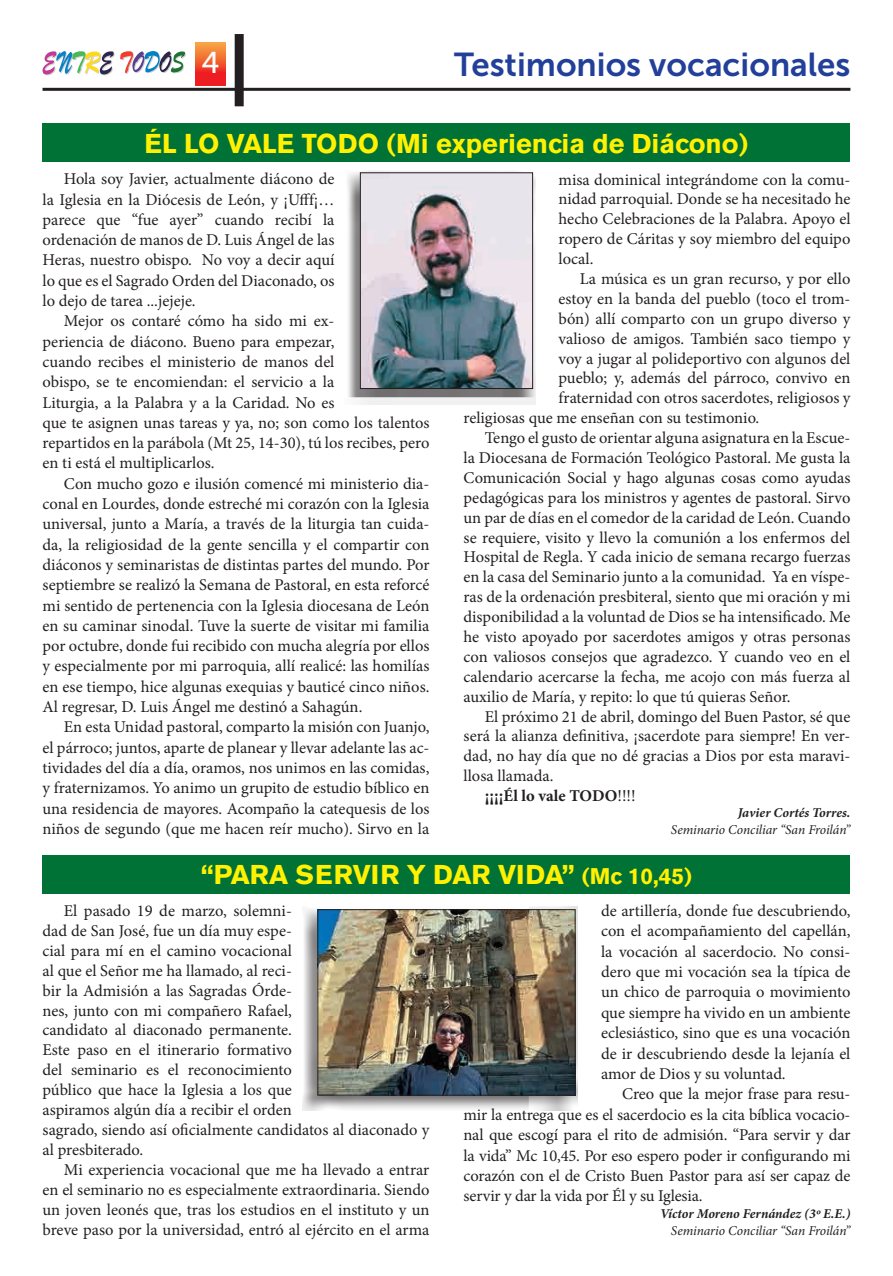
<style>
.page{position:relative;width:893px;height:1276px;background:#fff}
.page>*{position:absolute;margin:0;border:0;box-sizing:border-box;transform-origin:0 0}
.t1{font:33px "Museo Sans 700";color:#223f99}
.t2{font:30px "Museo Sans 500";color:#fff}
.t3{font:700 27px "Akzidenz Grotesk BE";color:#fff101}
.t4{font:16.5px/20.2px "Minion Pro";color:#231f20;text-align:justify}
.t5{font:700 16.5px "Minion Pro";letter-spacing:.005em;color:#231f20}
.t6{font:italic 13.5px "Minion Pro";letter-spacing:-.005em;color:#231f20}
.t7{font:italic 700 13.5px "Minion Pro";letter-spacing:-.005em;color:#231f20}
.s1{font-weight:400}
.s2{font-size:22.5px}
</style>
<div class="page">
<div style="left:43px;top:855px;width:807px;height:38px;background:#007236"></div>
<div style="left:43px;top:123px;width:807px;height:39px;background:#007236"></div>
<svg style="left:43px;top:51px;width:143px;height:24px"></svg>
<hr style="left:43px;top:88px;width:807px;height:3px;background:#231f20">
<div style="left:235px;top:34px;width:9px;height:72px;background:#231f20"></div>
<svg style="left:196px;top:43px;width:29px;height:42px"></svg>
<div style="left:302px;top:906px;width:276px;height:205px;background:#231f20;opacity:.65"></div>
<img style="left:319px;top:911px;width:254px;height:182px">
<div style="left:317px;top:909px;width:258px;height:186px;border:1px solid #231f20"></div>
<div style="left:345px;top:170px;width:191px;height:234px;background:#231f20;opacity:.65"></div>
<img style="left:362px;top:174px;width:169px;height:213px">
<div style="left:360px;top:172px;width:173px;height:217px;border:1px solid #231f20"></div>
<h2 class="t2" style="left:201px;top:46px;width:20px">4</h2>
<h1 class="t1" style="left:454px;top:46px;width:398px">Testimonios vocacionales</h1>
<h3 class="t3" style="left:145px;top:128px;width:605px">ÉL LO VALE TODO (Mi experiencia de Diácono)</h3>
<p class="t4" style="left:43px;top:169px;width:293px;text-indent:21px">Hola soy Javier, actualmente diácono de la Iglesia en la Diócesis de León, y ¡Ufff¡… parece que “fue ayer” cuando recibí la ordenación de manos de D. Luis Ángel de las Heras, nuestro obispo. No voy a decir aquí lo que es el Sagrado Orden del Diaconado, os lo dejo de tarea ...jejeje.</p>
<p class="t4" style="left:43px;top:311px;width:388px;text-align:left;text-indent:21px">Mejor os contaré cómo ha sido mi ex-<br>periencia de diácono. Bueno para empezar,<br>cuando recibes el ministerio de manos del<br>obispo, se te encomiendan: el servicio a la<br>Liturgia, a la Palabra y a la Caridad. No es<br>que te asignen unas tareas y ya, no; son como los talentos repartidos en la parábola (Mt 25, 14-30), tú los recibes, pero en ti está el multiplicarlos.</p>
<p class="t4" style="left:43px;top:473px;width:388px;text-indent:21px">Con mucho gozo e ilusión comencé mi ministerio dia&shy;conal en Lourdes, donde estreché mi corazón con la Iglesia universal, junto a María, a través de la liturgia tan cuida&shy;da, la religiosidad de la gente sencilla y el compartir con diáconos y seminaristas de distintas partes del mundo. Por septiembre se realizó la Semana de Pastoral, en esta reforcé mi sentido de pertenencia con la Iglesia diocesana de León en su caminar sinodal. Tuve la suerte de visitar mi familia por octubre, donde fui recibido con mucha alegría por ellos y especialmente por mi parroquia, allí realicé: las homilías en ese tiempo, hice algunas exequias y bauticé cinco niños.<br>Al regresar, D. Luis Ángel me destinó a Sahagún.</p>
<p class="t4" style="left:43px;top:717px;width:388px;text-indent:21px">En esta Unidad pastoral, comparto la misión con Juanjo, el párroco; juntos, aparte de planear y llevar adelante las ac&shy;tividades del día a día, oramos, nos unimos en las comidas, y fraternizamos. Yo animo un grupito de estudio bíblico en una residencia de mayores. Acompaño la catequesis de los niños de segundo (que me hacen reír mucho). Sirvo en la</p>
<p class="t4" style="left:558px;top:169px;width:293px">misa dominical integrándome con la comu&shy;nidad parroquial. Donde se ha necesitado he hecho Celebraciones de la Palabra. Apoyo el ropero de Cáritas y soy miembro del equipo local.</p>
<p class="t4" style="left:580px;top:269px;width:272px">La música es un gran recurso, y por ello</p>
<p class="t4" style="left:558px;top:288px;width:293px">estoy en la banda del pueblo (toco el trom-</p>
<p class="t4" style="left:558px;top:308px;width:293px">bón) allí comparto con un grupo diverso y</p>
<p class="t4" style="left:558px;top:328px;width:293px">valioso de amigos. También saco tiempo y</p>
<p class="t4" style="left:558px;top:348px;width:293px">voy a jugar al polideportivo con algunos del</p>
<p class="t4" style="left:558px;top:368px;width:293px">pueblo; y, además del párroco, convivo en</p>
<p class="t4" style="left:558px;top:388px;width:293px">fraternidad con otros sacerdotes, religiosos y</p>
<p class="t4" style="left:463px;top:408px;width:297px">religiosas que me enseñan con su testimonio.</p>
<p class="t4" style="left:485px;top:428px;width:367px">Tengo el gusto de orientar alguna asignatura en la Escue-</p>
<p class="t4" style="left:463px;top:447px;width:388px">la Diocesana de Formación Teológico Pastoral. Me gusta la</p>
<p class="t4" style="left:463px;top:467px;width:388px">Comunicación Social y hago algunas cosas como ayudas</p>
<p class="t4" style="left:463px;top:487px;width:388px">pedagógicas para los ministros y agentes de pastoral. Sirvo</p>
<p class="t4" style="left:463px;top:507px;width:388px">un par de días en el comedor de la caridad de León. Cuando</p>
<p class="t4" style="left:463px;top:527px;width:388px">se requiere, visito y llevo la comunión a los enfermos del</p>
<p class="t4" style="left:463px;top:547px;width:388px">Hospital de Regla. Y cada inicio de semana recargo fuerzas</p>
<p class="t4" style="left:463px;top:567px;width:388px">en la casa del Seminario junto a la comunidad. Ya en víspe-</p>
<p class="t4" style="left:463px;top:587px;width:388px">ras de la ordenación presbiteral, siento que mi oración y mi</p>
<p class="t4" style="left:463px;top:607px;width:388px">disponibilidad a la voluntad de Dios se ha intensificado. Me</p>
<p class="t4" style="left:463px;top:626px;width:388px">he visto apoyado por sacerdotes amigos y otras personas</p>
<p class="t4" style="left:463px;top:646px;width:388px">con valiosos consejos que agradezco. Y cuando veo en el</p>
<p class="t4" style="left:463px;top:666px;width:388px">calendario acercarse la fecha, me acojo con más fuerza al</p>
<p class="t4" style="left:463px;top:686px;width:329px">auxilio de María, y repito: lo que tú quieras Señor.</p>
<p class="t4" style="left:485px;top:706px;width:367px">El próximo 21 de abril, domingo del Buen Pastor, sé que</p>
<p class="t4" style="left:463px;top:726px;width:388px">será la alianza definitiva, ¡sacerdote para siempre! En ver-</p>
<p class="t4" style="left:463px;top:746px;width:388px">dad, no hay día que no dé gracias a Dios por esta maravi-</p>
<p class="t4" style="left:463px;top:766px;width:92px">llosa llamada.</p>
<p class="t5" style="left:485px;top:784px;width:152px">¡¡¡¡Él lo vale TODO<span class="s1">!!!!</span></p>
<p class="t7" style="left:738px;top:803px;width:114px">Javier Cortés Torres.</p>
<p class="t6" style="left:671px;top:820px;width:181px">Seminario Conciliar “San Froilán”</p>
<h3 class="t3" style="left:201px;top:859px;width:493px">“PARA SERVIR Y DAR VIDA” <span class="s2">(Mc 10,45)</span></h3>
<p class="t4" style="left:43px;top:900px;width:388px;text-align:left;text-indent:21px">El pasado 19 de marzo, solemni-<br>dad de San José, fue un día muy espe-<br>cial para mí en el camino vocacional<br>al que el Señor me ha llamado, al reci-<br>bir la Admisión a las Sagradas Órde-<br>nes, junto con mi compañero Rafael,<br>candidato al diaconado permanente.<br>Este paso en el itinerario formativo<br>del seminario es el reconocimiento<br>público que hace la Iglesia a los que<br>aspiramos algún día a recibir el orden<br>sagrado, siendo así oficialmente candidatos al diaconado y al presbiterado.</p>
<p class="t4" style="left:43px;top:1159px;width:388px;text-indent:21px">Mi experiencia vocacional que me ha llevado a entrar en el seminario no es especialmente extraordinaria. Siendo un joven leonés que, tras los estudios en el instituto y un breve paso por la universidad, entró al ejército en el arma</p>
<p class="t4" style="left:601px;top:900px;width:251px">de artillería, donde fue descubriendo, con el acompañamiento del capellán, la vocación al sacerdocio. No consi&shy;dero que mi vocación sea la típica de un chico de parroquia o movimiento que siempre ha vivido en un ambiente eclesiástico, sino que es una vocación de ir descubriendo desde la lejanía el amor de Dios y su voluntad.</p>
<p class="t4" style="left:463px;top:1084px;width:388px;text-indent:159px">Creo que la mejor frase para resu&shy;mir la entrega que es el sacerdocio es la cita bíblica vocacio&shy;nal que escogí para el rito de admisión. “Para servir y dar la vida” Mc 10,45. Por eso espero poder ir configurando mi corazón con el de Cristo Buen Pastor para así ser capaz de servir y dar la vida por Él y su Iglesia.</p>
<p class="t7" style="left:660px;top:1204px;width:192px">Víctor Moreno Fernández (3º E.E.)</p>
<p class="t6" style="left:671px;top:1221px;width:181px">Seminario Conciliar “San Froilán”</p>
</div>
